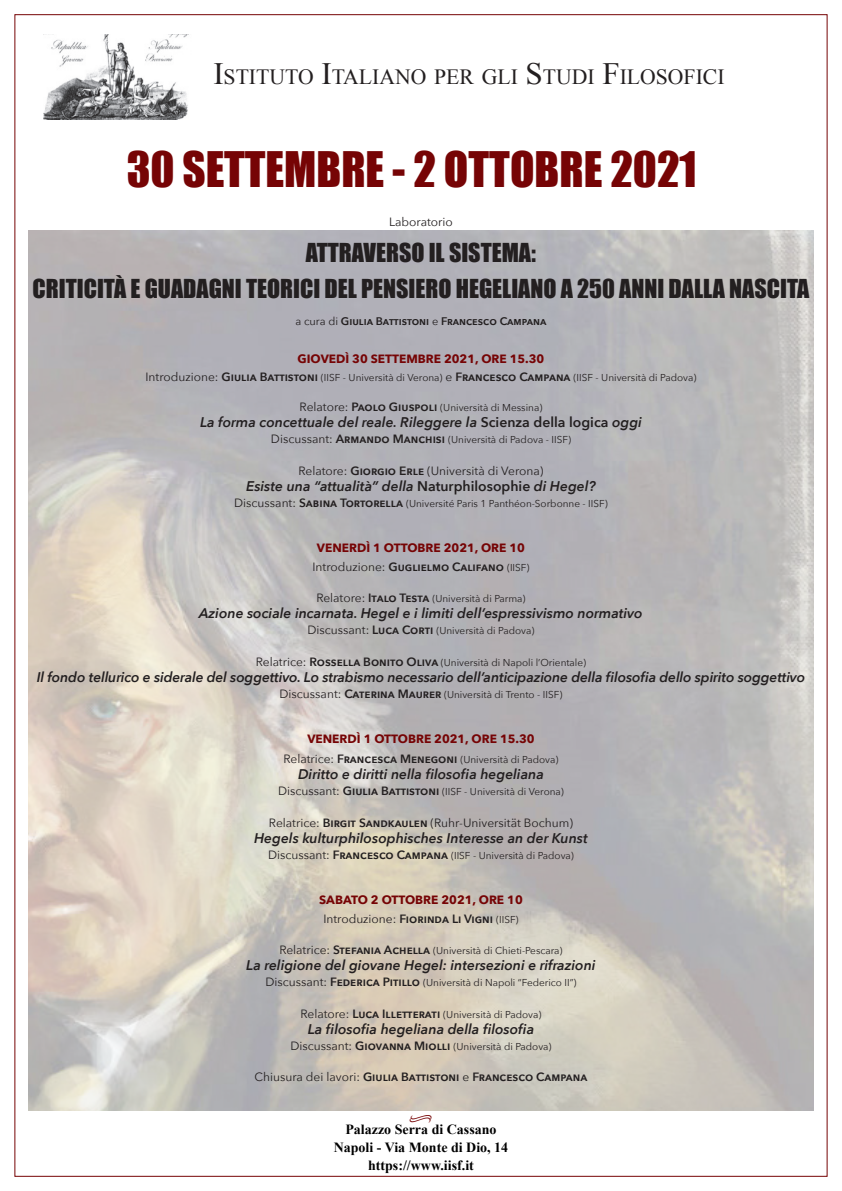
<style>
.page{position:relative;width:842px;height:1191px;background:#fff}
.page>*{position:absolute;margin:0;border:0;box-sizing:border-box;transform-origin:0 0}
.t1{font:45px "Impact";color:#760405}
.t2{font:24px "Impact";color:#231f20}
.t3{font:21.7px "Times New Roman";color:#231f20}
.t4{font:14.9px "Minion Pro";color:#760405}
.t5{font:italic 600 14px "Avenir Next";color:#231f20}
.t6{font:700 14px "Times New Roman";color:#000}
.t7{font:600 12px "Avenir Next";color:#231f20}
.t8{font:700 12px "Avenir Next";color:#760405}
.t9{font:12px "Avenir Next";color:#231f20}
.t10{font:600 11px "Avenir Next";letter-spacing:.01em;color:#231f20}
.t11{font:10px "Avenir Next";color:#231f20}
.s1{font-size:31px}
.s2{font-weight:400}
.s3{font-size:12px}
.s4{font-weight:600;font-size:12px}
.s5{font-style:normal}
.s6{font-weight:600}
.s7{font-weight:400;font-size:10px}
</style>
<div class="page">
<img style="left:44px;top:34px;width:145px;height:86px">
<p class="t3" style="left:213px;top:62px;width:512px"><span class="s1">I</span>STITUTO <span class="s1">I</span>TALIANO PER GLI <span class="s1">S</span> TUDI <span class="s1">F</span>ILOSOFICI</p>
<p class="t1" style="left:127px;top:135px;width:571px">30 SETTEMBRE - 2 OTTOBRE 2021</p>
<p class="t9" style="left:389px;top:212px;width:65px">Laboratorio</p>
<p class="t2" style="left:306px;top:234px;width:232px">ATTRAVERSO IL SISTEMA:</p>
<p class="t2" style="left:33px;top:270px;width:778px">CRITICITÀ E GUADAGNI TEORICI DEL PENSIERO HEGELIANO A 250 ANNI DALLA NASCITA</p>
<p class="t10" style="left:295px;top:312px;width:252px"><span class="s2">a cura di</span> Giulia Battistoni <span class="s2">e</span> Francesco Campana</p>
<p class="t8" style="left:298px;top:348px;width:248px">GIOVEDÌ 30 SETTEMBRE 2021, ORE 15.30</p>
<p class="t11" style="left:145px;top:369px;width:552px"><span class="s3">Introduzione:</span> <span class="s4">Giulia Battistoni</span> (IISF - Università di Verona) <span class="s3">e</span> <span class="s4">Francesco Campana</span> (IISF - Università di Padova)</p>
<p class="t11" style="left:300px;top:399px;width:244px"><span class="s3">Relatore:</span> <span class="s4">Paolo Giuspoli</span> (Università di Messina)</p>
<p class="t5" style="left:200px;top:410px;width:443px">La forma concettuale del reale. Rileggere la <span class="s5">Scienza della logica</span> oggi</p>
<p class="t11" style="left:271px;top:431px;width:302px"><span class="s3">Discussant:</span> <span class="s4">Armando Manchisi</span> (Università di Padova - IISF)</p>
<p class="t9" style="left:298px;top:461px;width:247px">Relatore: <span class="s6">Giorgio Erle</span> (Università di Verona)</p>
<p class="t5" style="left:246px;top:474px;width:351px">Esiste una “attualità” della <span class="s5">Naturphilosophie</span> di Hegel?</p>
<p class="t11" style="left:234px;top:495px;width:375px"><span class="s3">Discussant:</span> <span class="s4">Sabina Tortorella</span> (Université Paris 1 Panthéon-Sorbonne - IISF)</p>
<p class="t8" style="left:317px;top:537px;width:210px">VENERDÌ 1 OTTOBRE 2021, ORE 10</p>
<p class="t7" style="left:312px;top:556px;width:218px"><span class="s2">Introduzione:</span> Guglielmo Califano <span class="s7">(IISF)</span></p>
<p class="t11" style="left:316px;top:590px;width:211px"><span class="s3">Relatore:</span> <span class="s4">Italo Testa</span> (Università di Parma)</p>
<p class="t5" style="left:199px;top:601px;width:445px">Azione sociale incarnata. Hegel e i limiti dell’espressivismo normativo</p>
<p class="t11" style="left:307px;top:622px;width:229px"><span class="s3">Discussant:</span> <span class="s4">Luca Corti</span> (Università di Padova)</p>
<p class="t11" style="left:256px;top:654px;width:332px"><span class="s3">Relatrice:</span> <span class="s4">Rossella Bonito Oliva</span> (Università di Napoli l’Orientale)</p>
<p class="t5" style="left:37px;top:665px;width:770px">Il fondo tellurico e siderale del soggettivo. Lo strabismo necessario dell’anticipazione della filosofia dello spirito soggettivo</p>
<p class="t11" style="left:280px;top:686px;width:284px"><span class="s3">Discussant:</span> <span class="s4">Caterina Maurer</span> (Università di Trento - IISF)</p>
<p class="t8" style="left:307px;top:728px;width:229px">VENERDÌ 1 OTTOBRE 2021, ORE 15.30</p>
<p class="t11" style="left:283px;top:751px;width:277px"><span class="s3">Relatrice:</span> <span class="s4">Francesca Menegoni</span> (Università di Padova)</p>
<p class="t5" style="left:298px;top:762px;width:247px">Diritto e diritti nella filosofia hegeliana</p>
<p class="t11" style="left:278px;top:783px;width:287px"><span class="s3">Discussant:</span> <span class="s4">Giulia Battistoni</span> (IISF - Università di Verona)</p>
<p class="t9" style="left:269px;top:813px;width:305px">Relatrice: <span class="s6">Birgit Sandkaulen</span> (Ruhr-Universität Bochum)</p>
<p class="t5" style="left:254px;top:826px;width:335px">Hegels kulturphilosophisches Interesse an der Kunst</p>
<p class="t11" style="left:268px;top:847px;width:307px"><span class="s3">Discussant:</span> <span class="s4">Francesco Campana</span> (IISF - Università di Padova)</p>
<p class="t8" style="left:319px;top:889px;width:205px">SABATO 2 OTTOBRE 2021, ORE 10</p>
<p class="t7" style="left:323px;top:908px;width:197px"><span class="s2">Introduzione:</span> Fiorinda Li Vigni <span class="s7">(IISF)</span></p>
<p class="t11" style="left:279px;top:942px;width:285px"><span class="s3">Relatrice:</span> <span class="s4">Stefania Achella</span> (Università di Chieti-Pescara)</p>
<p class="t5" style="left:246px;top:953px;width:351px">La religione del giovane Hegel: intersezioni e rifrazioni</p>
<p class="t11" style="left:265px;top:974px;width:313px"><span class="s3">Discussant:</span> <span class="s4">Federica Pitillo</span> (Università di Napoli “Federico II”)</p>
<p class="t11" style="left:300px;top:1006px;width:242px"><span class="s3">Relatore:</span> <span class="s4">Luca Illetterati</span> (Università di Padova)</p>
<p class="t5" style="left:308px;top:1017px;width:228px">La filosofia hegeliana della filosofia</p>
<p class="t11" style="left:290px;top:1038px;width:263px"><span class="s3">Discussant:</span> <span class="s4">Giovanna Miolli</span> (Università di Padova)</p>
<p class="t7" style="left:254px;top:1066px;width:334px"><span class="s2">Chiusura dei lavori:</span> Giulia Battistoni <span class="s2">e</span> Francesco Campana</p>
<p class="t4" style="left:409px;top:1106px;width:25px">•</p>
<p class="t6" style="left:345px;top:1119px;width:153px">Palazzo Serra di Cassano</p>
<p class="t6" style="left:334px;top:1137px;width:176px">Napoli - Via Monte di Dio, 14</p>
<p class="t6" style="left:368px;top:1155px;width:107px">https://www.iisf.it</p>
</div>
